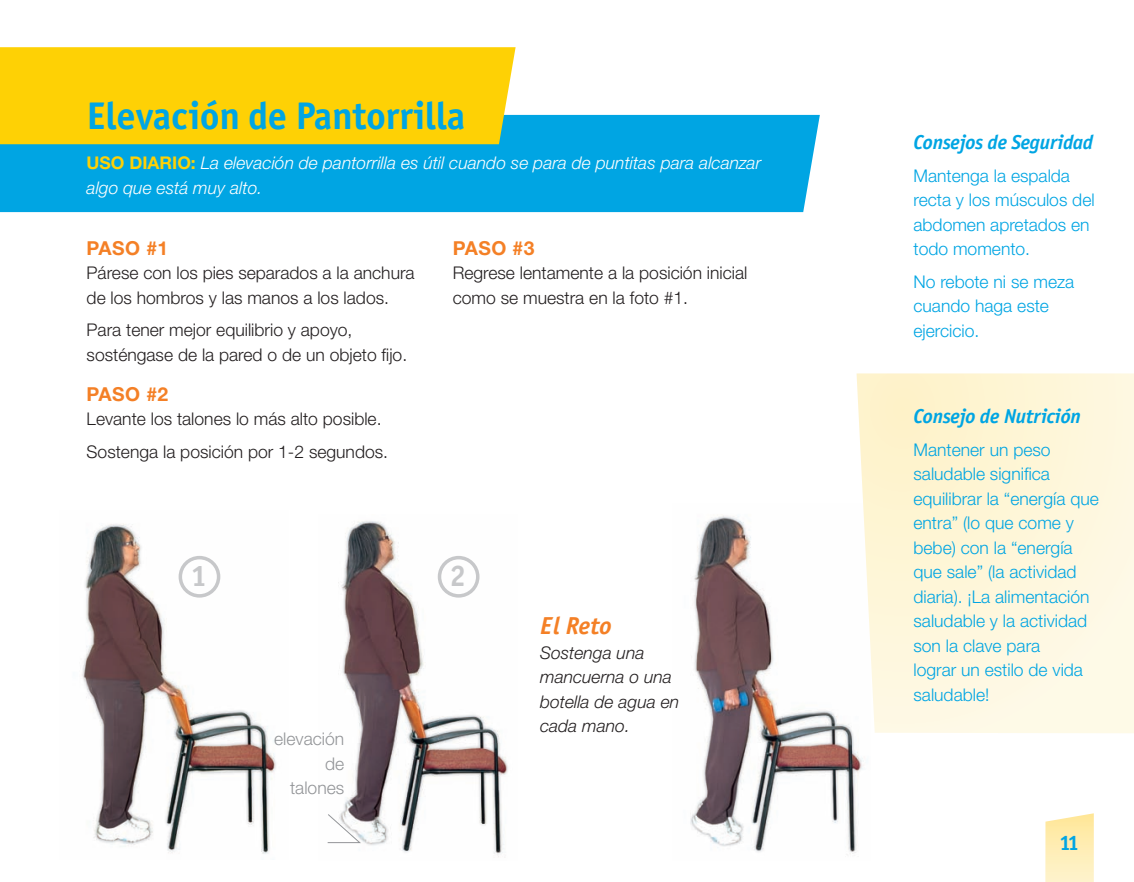
<style>
.page{position:relative;width:1134px;height:882px;background:#fff}
.page>*{position:absolute;margin:0;border:0;box-sizing:border-box;transform-origin:0 0}
.head_span{font:38.5px "Officina Sans Bold A";letter-spacing:-.01em;color:#00a5e3}
.Everyday_Use_span{font:29.75px "Officina Sans Bold A";color:#c7c8ca}
.Take_It_Further_head{font:italic 24.5px "Officina Sans Bold A";letter-spacing:-.005em;color:#f48026}
.body{font:21px "Officina Sans Bold A";color:#00a5e3}
.Safety_head_span{font:italic 20.12px "Officina Sans Bold A";letter-spacing:-.01em;color:#00a5e3}
.Did_You_Know_head_sp{font:italic 20.12px "Officina Sans Bold A";letter-spacing:-.01em;color:#00a5e3}
.sub_head_span{font:700 19.25px "Helvetica Neue LT Std";letter-spacing:.025em;color:#f48026}
.body_span{font:300 17.5px/24.5px "Helvetica Neue LT Std";color:#231f20}
.Did_You_Know_copy_sp{font:300 17.5px/24.5px "Helvetica Neue LT Std";color:#00a5e3}
.Safety_copy_span{font:300 17.5px/24.5px "Helvetica Neue LT Std";color:#00a5e3}
.Everyday_Use_span-2{font:italic 300 17.5px/24.5px "Helvetica Neue LT Std";color:#fff}
.Take_It_further_body{font:italic 300 17.5px/24.5px "Helvetica Neue LT Std";color:#231f20}
.body_span-2{font:300 17.5px/24.5px "Helvetica Neue LT Std";color:#939598;text-align:right}
.s1{font-weight:700;font-style:normal;color:#fed105}
</style>
<div class="page">
<img style="left:690px;top:515px;width:173px;height:340px">
<img style="left:338px;top:521px;width:170px;height:336px">
<svg style="left:857px;top:373px;width:277px;height:360px;background:#fef6dc"></svg>
<div style="left:0;top:115px;width:820px;height:97px;background:#00a5e3"></div>
<div style="left:0;top:47px;width:516px;height:97px;background:#fed105"></div>
<img style="left:82px;top:524px;width:194px;height:330px">
<div style="left:179px;top:556px;width:41px;height:42px;border:4px solid #c7c8ca;border-radius:50%"></div>
<div style="left:438px;top:556px;width:42px;height:42px;border:4px solid #c7c8ca;border-radius:50%"></div>
<svg style="left:327px;top:813px;width:35px;height:31px"></svg>
<svg style="left:1045px;top:813px;width:49px;height:69px;background:#feeeba"></svg>
<p class="head_span" style="left:87px;top:92px;width:380px">Elevación de Pantorrilla</p>
<p class="Everyday_Use_span-2" style="left:87px;top:150px;width:676px"><span class="s1">USO DIARIO:</span> La elevación de pantorrilla es útil cuando se para de puntitas para alcanzar algo que está muy alto.</p>
<p class="sub_head_span" style="left:87px;top:236px;width:83px">PASO #1</p>
<p class="body_span" style="left:87px;top:260px;width:330px">Párese con los pies separados a la anchura de los hombros y las manos a los lados.</p>
<p class="body_span" style="left:87px;top:317px;width:319px">Para tener mejor equilibrio y apoyo, sosténgase de la pared o de un objeto fijo.</p>
<p class="sub_head_span" style="left:87px;top:382px;width:83px">PASO #2</p>
<p class="body_span" style="left:87px;top:406px;width:293px">Levante los talones lo más alto posible.</p>
<p class="body_span" style="left:87px;top:439px;width:300px">Sostenga la posición por 1-2 segundos.</p>
<p class="sub_head_span" style="left:453px;top:236px;width:83px">PASO #3</p>
<p class="body_span" style="left:453px;top:260px;width:296px">Regrese lentamente a la posición inicial como se muestra en la foto #1.</p>
<p class="Everyday_Use_span" style="left:190px;top:558px;width:18px">1</p>
<p class="Everyday_Use_span" style="left:450px;top:558px;width:18px">2</p>
<p class="body_span-2" style="left:274px;top:726px;width:72px">elevación de talones</p>
<p class="Take_It_Further_head" style="left:540px;top:611px;width:73px">El Reto</p>
<p class="Take_It_further_body" style="left:540px;top:640px;width:141px">Sostenga una mancuerna o una botella de agua en cada mano.</p>
<p class="Safety_head_span" style="left:914px;top:130px;width:181px">Consejos de Seguridad</p>
<p class="Safety_copy_span" style="left:914px;top:163px;width:183px">Mantenga la espalda recta y los músculos del abdomen apretados en todo momento.</p>
<p class="Safety_copy_span" style="left:914px;top:269px;width:162px">No rebote ni se meza cuando haga este ejercicio.</p>
<p class="Did_You_Know_head_sp" style="left:914px;top:404px;width:169px">Consejo de Nutrición</p>
<p class="Did_You_Know_copy_sp" style="left:914px;top:437px;width:187px">Mantener un peso saludable significa equilibrar la “energía que entra” (lo que come y bebe) con la “energía que sale” (la actividad diaria). ¡La alimentación saludable y la actividad son la clave para<br>lograr un estilo de vida saludable!</p>
<p class="body" style="left:1059px;top:830px;width:22px">11</p>
</div>
